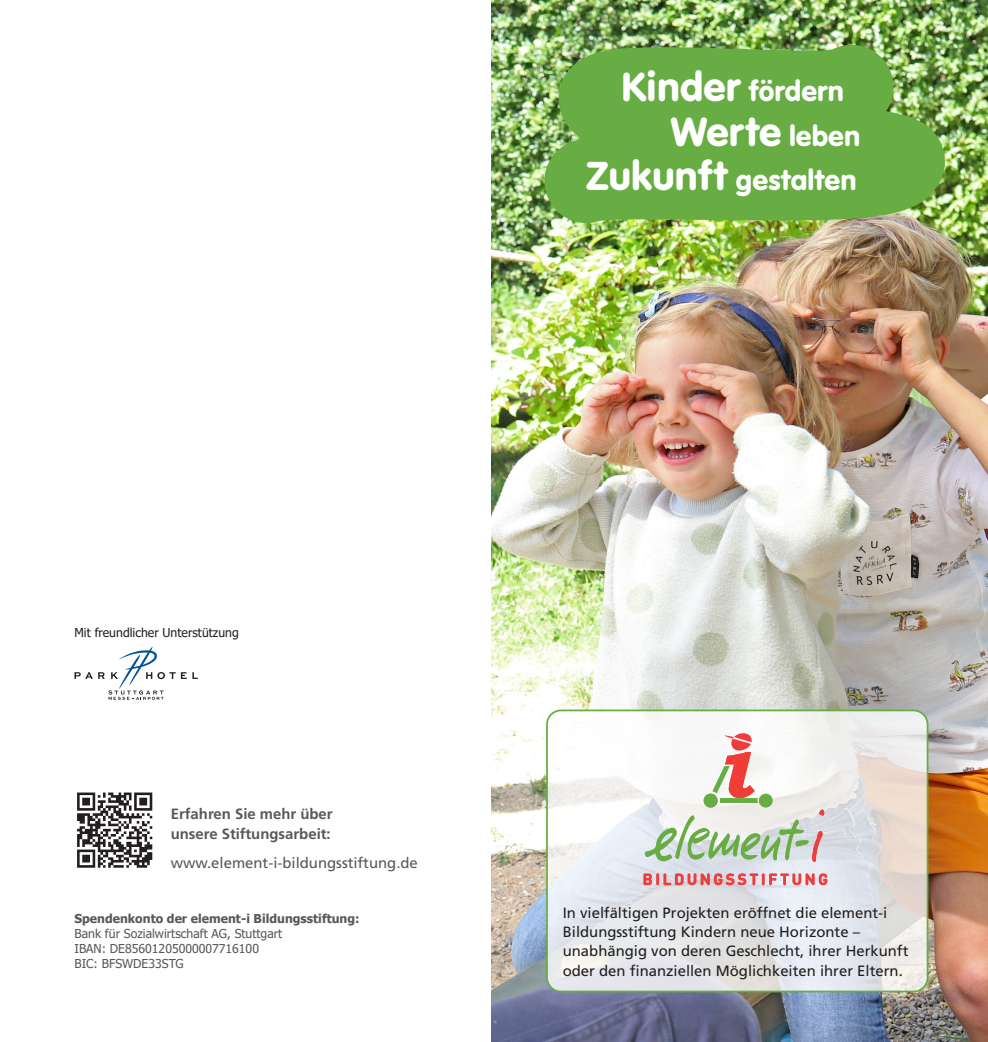
<style>
.page{position:relative;width:988px;height:1042px;background:#fff}
.page>*{position:absolute;margin:0;border:0;box-sizing:border-box;transform-origin:0 0}
.t1{font:42.18px "VAG Rundschrift D";letter-spacing:-.01em;color:#fff}
.t2{font:29.75px "VAG Rundschrift D";color:#fff}
.Fließtext{font:14.88px/19.2px "Frutiger LT Pro";color:#231f20}
.Fließtext-2{font:700 14.88px/19.2px "Frutiger LT Pro";color:#57585a}
.Fließtext-3{font:14.88px "Frutiger LT Pro";color:#57585a}
.t3{font:12.25px/14.7px "Tahoma";color:#57585a}
.t4{font:12.25px "Tahoma";color:#231f20}
.s1{font-size:42.18px}
.s2{font-size:29.75px}
.s3{font-weight:700}
</style>
<div class="page">
<img style="left:491px;top:0;width:496px;height:1042px">
<img style="left:491px;top:0;width:476px;height:292px">
<svg style="left:547px;top:710px;width:380px;height:281px"></svg>
<div style="left:546px;top:709px;width:382px;height:283px;border:2px solid #67ad44;border-radius:14px"></div>
<svg style="left:643px;top:873px;width:184px;height:12px;background:#e5989b"></svg>
<svg style="left:644px;top:733px;width:180px;height:129px"></svg>
<svg style="left:77px;top:792px;width:75px;height:76px"></svg>
<svg style="left:74px;top:647px;width:124px;height:52px"></svg>
<p class="t2" style="left:621px;top:74px;width:224px"><span class="s1">Kinder</span> fördern</p>
<p class="t1" style="left:670px;top:107px;width:191px">Werte <span class="s2">leben</span></p>
<p class="t2" style="left:586px;top:163px;width:272px"><span class="s1">Zukunft</span> gestalten</p>
<p class="t4" style="left:74px;top:624px;width:166px">Mit freundlicher Unterstützung</p>
<p class="Fließtext-2" style="left:171px;top:804px;width:163px">Erfahren Sie mehr über unsere Stiftungsarbeit:</p>
<p class="Fließtext-3" style="left:171px;top:854px;width:248px">www.element-i-bildungsstiftung.de</p>
<p class="t3" style="left:74px;top:912px;width:286px"><span class="s3">Spendenkonto der element-i Bildungsstiftung:<br></span>Bank für Sozialwirtschaft AG, Stuttgart<br>IBAN: DE85601205000007716100<br>BIC: BFSWDE33STG</p>
<p class="Fließtext" style="left:562px;top:903px;width:347px">In vielfältigen Projekten eröffnet die element-i Bildungsstiftung Kindern neue Horizonte – unabhängig von deren Geschlecht, ihrer Herkunft oder den finanziellen Möglichkeiten ihrer Eltern.</p>
</div>
